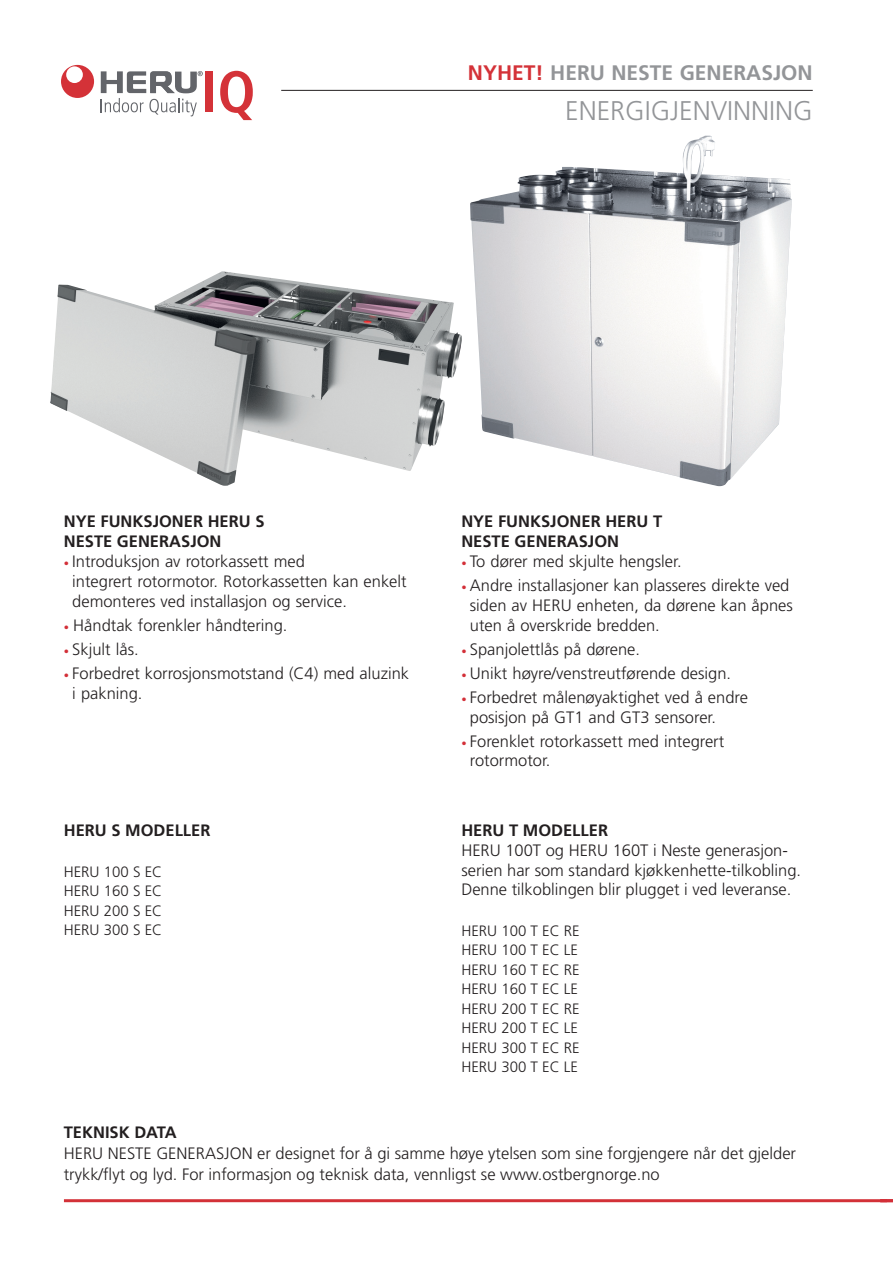
<style>
.page{position:relative;width:893px;height:1263px;background:#fff}
.page>*{position:absolute;margin:0;border:0;box-sizing:border-box;transform-origin:0 0}
.t1{font:300 27px "Frutiger LT Std";color:#939598}
.t2{font:700 21px "Frutiger LT Std";color:#939598}
.t3{font:300 16.5px/19.8px "Frutiger LT Pro";color:#231f20}
.t4{font:300 16.5px/21px "Frutiger LT Std";color:#231f20}
.t5{font:700 16.5px/19.8px "Frutiger LT Std";color:#231f20}
.t6{font:300 15px "Frutiger LT Std";color:#231f20}
.s1{color:#d43238}
.s2{font-size:10.5px;color:#d32f38}
.s3{font-family:"Frutiger LT Std";font-weight:700}
</style>
<div class="page">
<img style="left:470px;top:136px;width:322px;height:350px">
<img style="left:50px;top:271px;width:412px;height:215px">
<hr style="left:64px;top:1199px;width:823px;height:3px;background:#d33138">
<hr style="left:281px;top:90px;width:532px;height:1px;background:#231f20">
<div style="left:206px;top:71px;width:7px;height:41px;background:#d43238"></div>
<svg style="left:220px;top:71px;width:33px;height:49px"></svg>
<div style="left:61px;top:65px;width:33px;height:33px;background:#d43238;border-radius:50%"></div>
<div style="left:66px;top:66px;width:17px;height:17px;background:#fff;border-radius:50%"></div>
<svg style="left:101px;top:71px;width:102px;height:45px"></svg>
<svg style="left:887px;top:1199px;width:6px;height:3px"></svg>
<p class="t2" style="left:468px;top:60px;width:346px"><span class="s1">NYHET!</span> HERU NESTE GENERASJON</p>
<p class="t1" style="left:565px;top:95px;width:249px">ENERGIGJENVINNING</p>
<p class="t5" style="left:64px;top:512px;width:202px">NYE FUNKSJONER HERU S<br>NESTE GENERASJON</p>
<p class="t3" style="left:72px;top:551px;width:336px;text-indent:-9px"><span class="s2">•</span> Introduksjon av rotorkassett med<br>integrert rotormotor. Rotorkassetten kan enkelt demonteres ved installasjon og service.</p>
<p class="t3" style="left:64px;top:615px;width:225px"><span class="s2">•</span> Håndtak forenkler håndtering.</p>
<p class="t3" style="left:64px;top:639px;width:76px"><span class="s2">•</span> Skjult lås.</p>
<p class="t3" style="left:72px;top:663px;width:338px;text-indent:-9px"><span class="s2">•</span> Forbedret korrosjonsmotstand (C4) med aluzink i pakning.</p>
<p class="t5" style="left:64px;top:820px;width:148px">HERU S MODELLER</p>
<p class="t6" style="left:64px;top:863px;width:100px">HERU 100 S EC</p>
<p class="t6" style="left:64px;top:882px;width:100px">HERU 160 S EC</p>
<p class="t6" style="left:64px;top:902px;width:100px">HERU 200 S EC</p>
<p class="t6" style="left:64px;top:921px;width:100px">HERU 300 S EC</p>
<p class="t5" style="left:461px;top:512px;width:202px">NYE FUNKSJONER HERU T<br>NESTE GENERASJON</p>
<p class="t3" style="left:461px;top:551px;width:222px"><span class="s2">•</span> To dører med skjulte hengsler.</p>
<p class="t3" style="left:470px;top:575px;width:324px;text-indent:-9px"><span class="s2">•</span> Andre installasjoner kan plasseres direkte ved siden av HERU enheten, da dørene kan åpnes uten å overskride bredden.</p>
<p class="t3" style="left:461px;top:639px;width:180px"><span class="s2">•</span> Spanjolettlås på dørene.</p>
<p class="t3" style="left:461px;top:663px;width:271px"><span class="s2">•</span> Unikt høyre/venstreutførende design.</p>
<p class="t3" style="left:470px;top:687px;width:280px;text-indent:-9px"><span class="s2">•</span> Forbedret målenøyaktighet ved å endre posisjon på GT1 and GT3 sensorer.</p>
<p class="t3" style="left:470px;top:731px;width:256px;text-indent:-9px"><span class="s2">•</span> Forenklet rotorkassett med integrert rotormotor.</p>
<p class="t3" style="left:461px;top:820px;width:341px"><span class="s3">HERU T MODELLER<br></span>HERU 100T og HERU 160T i Neste generasjon&shy;serien har som standard kjøkkenhette-tilkobling.<br>Denne tilkoblingen blir plugget i ved leveranse.</p>
<p class="t6" style="left:461px;top:922px;width:120px">HERU 100 T EC RE</p>
<p class="t6" style="left:461px;top:942px;width:118px">HERU 100 T EC LE</p>
<p class="t6" style="left:461px;top:961px;width:120px">HERU 160 T EC RE</p>
<p class="t6" style="left:461px;top:981px;width:118px">HERU 160 T EC LE</p>
<p class="t6" style="left:461px;top:1000px;width:120px">HERU 200 T EC RE</p>
<p class="t6" style="left:461px;top:1020px;width:118px">HERU 200 T EC LE</p>
<p class="t6" style="left:461px;top:1039px;width:120px">HERU 300 T EC RE</p>
<p class="t6" style="left:461px;top:1059px;width:118px">HERU 300 T EC LE</p>
<p class="t5" style="left:64px;top:1123px;width:114px">TEKNISK DATA</p>
<p class="t4" style="left:64px;top:1143px;width:734px">HERU NESTE GENERASJON er designet for å gi samme høye ytelsen som sine forgjengere når det gjelder trykk/flyt og lyd. For informasjon og teknisk data, vennligst se www.ostbergnorge.no</p>
</div>
